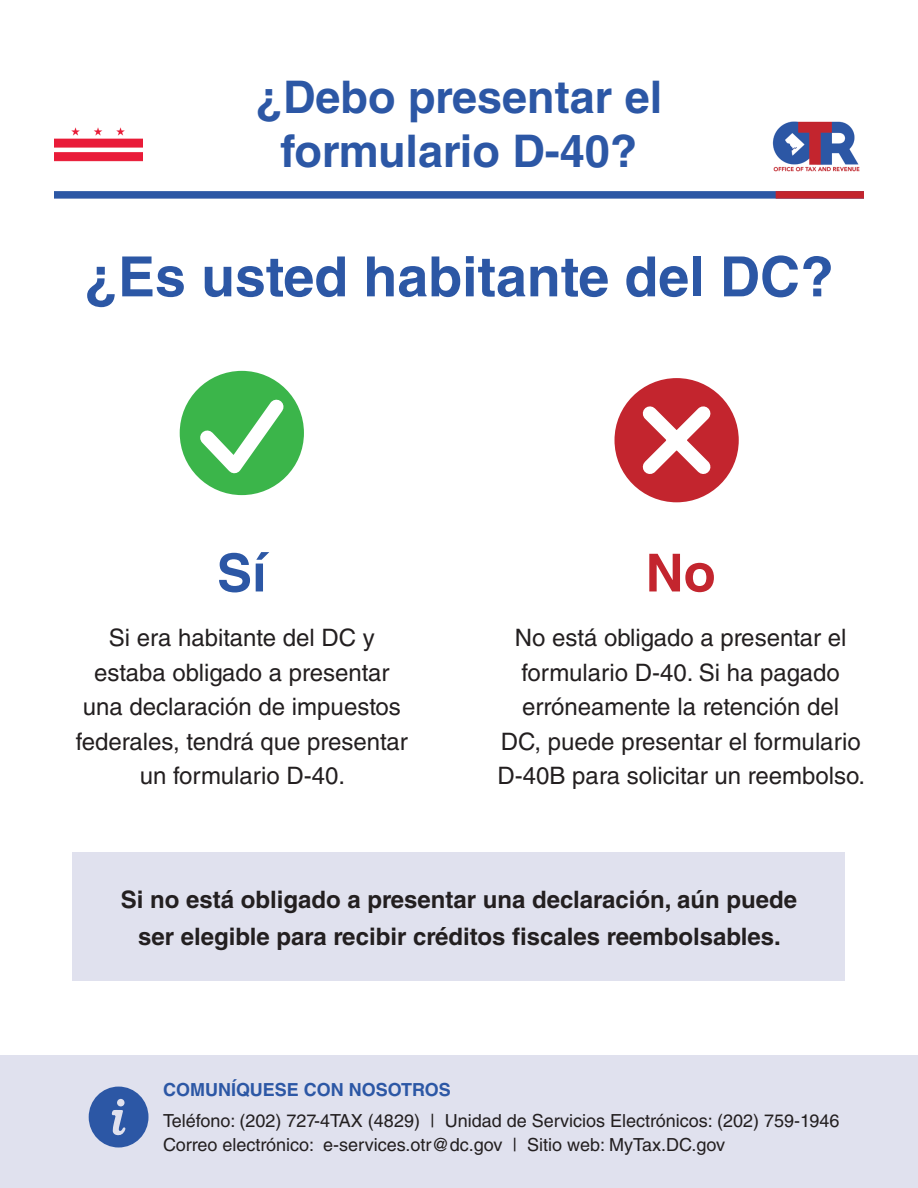
<style>
.page{position:relative;width:918px;height:1188px;background:#fff}
.page>*{position:absolute;margin:0;border:0;box-sizing:border-box;transform-origin:0 0}
.t1{font:700 55.5px "Helvetica LT Std";color:#2c57a5}
.t2{font:700 52.5px "Helvetica LT Std";color:#2c57a5}
.t3{font:700 52.5px "Helvetica LT Std";color:#c3252e}
.t4{font:700 45px/54px "Helvetica LT Std";color:#2c57a5;text-align:center}
.t5{font:24px/34.5px "Helvetica LT Std";color:#231f20;text-align:center}
.t6{font:700 24px/37.5px "Helvetica LT Std";color:#231f20;text-align:center}
.t7{font:18px/24px "Helvetica LT Std";color:#231f20}
.t8{font:700 18px "Helvetica LT Std";color:#2c57a5}
</style>
<div class="page">
<div style="left:0;top:1055px;width:918px;height:133px;background:#e0e1ee"></div>
<svg style="left:89px;top:1087px;width:60px;height:61px"></svg>
<div style="left:73px;top:852px;width:772px;height:129px;background:#e0e1ee"></div>
<div style="left:180px;top:371px;width:124px;height:124px;background:#3bb54a;border-radius:50%"></div>
<svg style="left:187px;top:387px;width:109px;height:102px"></svg>
<div style="left:615px;top:378px;width:124px;height:124px;background:#c3252e;border-radius:50%"></div>
<svg style="left:630px;top:393px;width:94px;height:94px"></svg>
<img style="left:772px;top:121px;width:88px;height:51px">
<img style="left:54px;top:127px;width:88px;height:35px">
<div style="left:54px;top:191px;width:810px;height:8px;background:#2c57a5"></div>
<div style="left:776px;top:191px;width:88px;height:8px;background:#c3252e"></div>
<h3 class="t4" style="left:256px;top:69px;width:408px">¿Debo presentar el formulario D-40?</h3>
<h1 class="t1" style="left:84px;top:243px;width:751px">¿Es usted habitante del DC?</h1>
<h2 class="t2" style="left:217px;top:541px;width:51px">Sí</h2>
<p class="t5" style="left:76px;top:621px;width:334px">Si era habitante del DC y estaba obligado a presentar una declaración de impuestos federales, tendrá que presentar un formulario D-40.</p>
<h2 class="t3" style="left:646px;top:541px;width:71px">No</h2>
<p class="t5" style="left:498px;top:621px;width:369px">No está obligado a presentar el formulario D-40. Si ha pagado erróneamente la retención del<br>DC, puede presentar el formulario<br>D-40B para solicitar un reembolso.</p>
<p class="t6" style="left:121px;top:880px;width:678px">Si no está obligado a presentar una declaración, aún puede ser elegible para recibir créditos fiscales reembolsables.</p>
<p class="t8" style="left:163px;top:1079px;width:289px">COMUNÍQUESE CON NOSOTROS</p>
<p class="t7" style="left:163px;top:1109px;width:678px">Teléfono: (202) 727-4TAX (4829) | Unidad de Servicios Electrónicos: (202) 759-1946<br>Correo electrónico: e-services.otr@dc.gov | Sitio web: MyTax.DC.gov</p>
</div>
